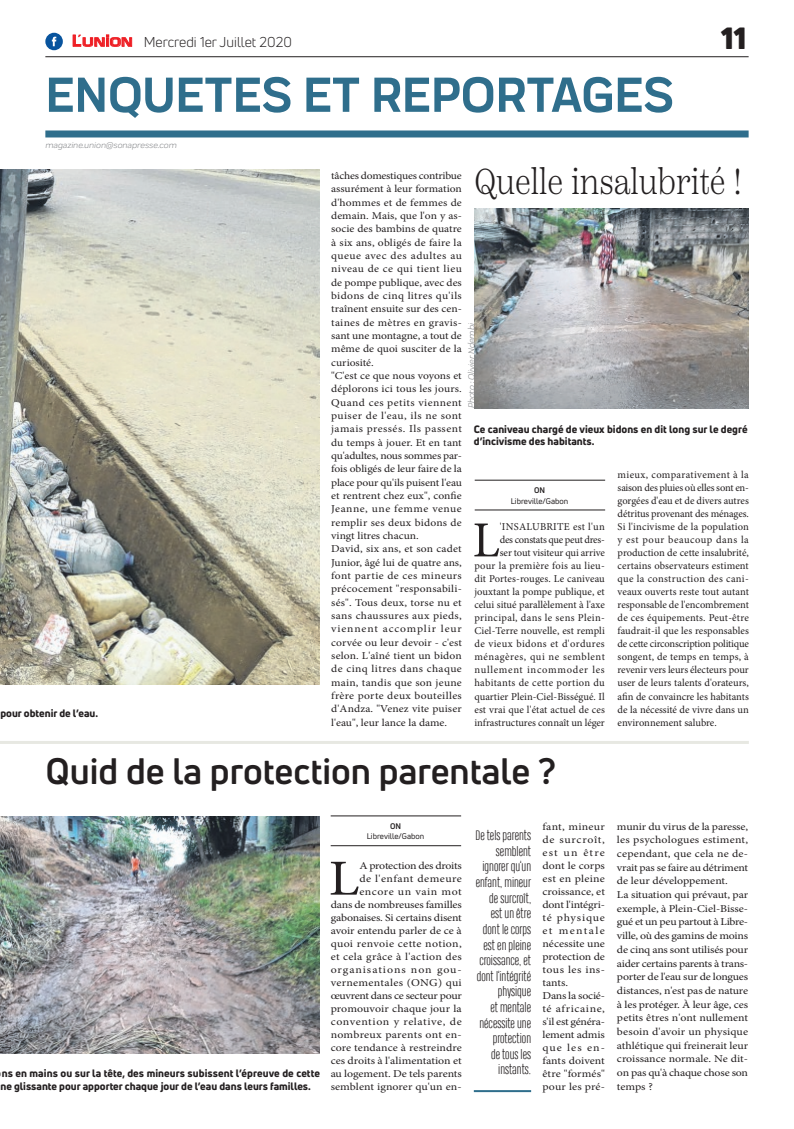
<style>
.page{position:relative;width:794px;height:1129px;background:#fff}
.page>*{position:absolute;margin:0;border:0;box-sizing:border-box;transform-origin:0 0}
.t1{font:700 51px "Praktika";color:#2f6e8c}
.t2{font:50.5px "Minion Pro";color:#231f20;scale:1.13 1}
.t3{font:50.5px "Minion Pro";color:#231f20}
.t4{font:700 36px "Uni Neue";color:#231f20}
.t5{font:300 36px "Scotch Text";color:#231f20;scale:.85 1}
.t6{font:900 30px "Uni Neue";color:#231f20}
.t7{font:14px "Uni Neue";color:#231f20}
.t8{font:300 13px/15.6px "Heading Compressed Pro";color:#231f20;text-align:right}
.t9{font:10.5px/13px "Minion Pro";letter-spacing:.005em;color:#231f20;scale:1.13 1}
.t10{font:10.5px/13.3px "Minion Pro";letter-spacing:.005em;color:#231f20;scale:1.1 1}
.t11{font:10.5px/13px "Minion Pro";letter-spacing:.005em;color:#231f20;text-align:right}
.t12{font:800 10.5px/12.6px "Uni Neue";color:#231f20}
.t13{font:italic 9px "Praktika";color:#818386}
.t14{font:8px "Uni Neue";color:#231f20}
.t15{font:700 8px "Uni Neue";color:#231f20}
.s1{font-family:"Eurostile";font-weight:600;font-size:15px;color:#ee1d23}
.s2{font-family:"Eurostile";font-weight:600;font-size:11.4px;color:#ee1d23}
</style>
<div class="page">
<hr style="left:45px;top:56px;width:703px;height:1px;background:#231f20">
<div style="left:45px;top:130px;width:703px;height:7px;background:#2f6e8c"></div>
<svg style="left:72px;top:34px;width:60px;height:13px"></svg>
<div style="left:45px;top:33px;width:18px;height:17px;background:#08549e;border-radius:50%"></div>
<svg style="left:52px;top:37px;width:4px;height:9px"></svg>
<img style="left:0;top:169px;width:320px;height:515px">
<hr style="left:331px;top:845px;width:130px;height:1px;background:#231f20">
<hr style="left:331px;top:815px;width:130px;height:1px;background:#231f20">
<img style="left:0;top:816px;width:320px;height:237px">
<hr style="left:475px;top:509px;width:130px;height:1px;background:#231f20">
<hr style="left:475px;top:480px;width:130px;height:1px;background:#231f20">
<img style="left:475px;top:209px;width:273px;height:199px">
<hr style="left:0;top:740px;width:749px;height:3px;background:#e7e8e2">
<hr style="left:474px;top:1089px;width:57px;height:2px;background:#2f6e8c">
<h3 class="t7" style="left:72px;top:33px;width:221px"><span class="s1">L</span><span class="s2">UNION</span> Mercredi 1er Juillet 2020</h3>
<h3 class="t6" style="left:721px;top:17px;width:27px">11</h3>
<h1 class="t1" style="left:45px;top:54px;width:630px">ENQUETES ET REPORTAGES</h1>
<p class="t13" style="left:45px;top:139px;width:133px">magazine.union@sonapresse.com</p>
<p class="t12" style="left:0;top:706px;width:99px">pour obtenir de l’eau.</p>
<h3 class="t5" style="left:474px;top:160px;width:316px">Quelle insalubrité !</h3>
<p class="t10" style="left:331px;top:169px;width:120px">tâches domestiques contribue assurément à leur formation d'hommes et de femmes de demain. Mais, que l'on y as&shy;socie des bambins de quatre à six ans, obligés de faire la queue avec des adultes au niveau de ce qui tient lieu de pompe publique, avec des bidons de cinq litres qu'ils traînent ensuite sur des cen&shy;taines de mètres en gravis&shy;sant une montagne, a tout de même de quoi susciter de la curiosité.<br>"C'est ce que nous voyons et déplorons ici tous les jours.<br>Quand ces petits viennent puiser de l'eau, ils ne sont jamais pressés. Ils passent du temps à jouer. Et en tant qu'adultes, nous sommes par&shy;fois obligés de leur faire de la place pour qu'ils puisent l'eau et rentrent chez eux", confie<br>Jeanne, une femme venue remplir ses deux bidons de vingt litres chacun.<br>David, six ans, et son cadet<br>Junior, âgé lui de quatre ans, font partie de ces mineurs précocement "responsabili&shy;sés". Tous deux, torse nu et sans chaussures aux pieds, viennent accomplir leur corvée ou leur devoir - c'est selon. L'aîné tient un bidon de cinq litres dans chaque main, tandis que son jeune frère porte deux bouteilles d'Andza. "Venez vite puiser l'eau", leur lance la dame.</p>
<p class="t13" style="left:465px;top:408px;width:87px;rotate:-90deg">Photo : Olivier Ndembi</p>
<p class="t12" style="left:474px;top:422px;width:275px">Ce caniveau chargé de vieux bidons en dit long sur le degré d’incivisme des habitants.</p>
<p class="t11" style="left:617px;top:468px;width:133px;text-align:justify">mieux, comparativement à la saison des pluies où elles sont en&shy;gorgées d'eau et de divers autres détritus provenant des ménages.<br>Si l'incivisme de la population y est pour beaucoup dans la production de cette insalubrité, certains observateurs estiment que la construction des cani&shy;veaux ouverts reste tout autant responsable de l'encombrement de ces équipements. Peut-être faudrait-il que les responsables de cette circonscription politique songent, de temps en temps, à revenir vers leurs électeurs pour user de leurs talents d'orateurs, afin de convaincre les habitants de la nécessité de vivre dans un environnement salubre.</p>
<p class="t15" style="left:534px;top:485px;width:12px">ON</p>
<p class="t14" style="left:511px;top:495px;width:59px">Libreville/Gabon</p>
<p class="t11" style="left:474px;top:520px;width:132px">'INSALUBRITE est l'un<br>des constats que peut dres-<br>ser tout visiteur qui arrive<br>pour la première fois au lieu&shy;dit Portes-rouges. Le caniveau jouxtant la pompe publique, et celui situé parallèlement à l'axe principal, dans le sens Plein-<br>Ciel-Terre nouvelle, est rempli de vieux bidons et d'ordures ménagères, qui ne semblent nullement incommoder les habitants de cette portion du quartier Plein-Ciel-Bisségué. Il est vrai que l'état actuel de ces infrastructures connaît un léger</p>
<h2 class="t3" style="left:472px;top:506px;width:29px">L</h2>
<h3 class="t4" style="left:45px;top:748px;width:512px">Quid de la protection parentale ?</h3>
<p class="t15" style="left:390px;top:820px;width:12px">ON</p>
<p class="t14" style="left:367px;top:831px;width:59px">Libreville/Gabon</p>
<p class="t9" style="left:542px;top:819px;width:57px">fant, mineur de surcroît, est un être dont le corps est en pleine croissance, et dont l'intégri&shy;té physique et mentale nécessite une protection de tous les ins&shy;tants.<br>Dans la socié&shy;té africaine, s'il est généra&shy;lement admis que les en&shy;fants doivent être "formés" pour les pré-</p>
<p class="t9" style="left:617px;top:819px;width:118px;line-height:13.7px">munir du virus de la paresse, les psychologues estiment, cependant, que cela ne de&shy;vrait pas se faire au détriment de leur développement.<br>La situation qui prévaut, par exemple, à Plein-Ciel-Bisse&shy;gué et un peu partout à Libre&shy;ville, où des gamins de moins de cinq ans sont utilisés pour aider certains parents à trans&shy;porter de l'eau sur de longues distances, n'est pas de nature à les protéger. À leur âge, ces petits êtres n'ont nullement besoin d'avoir un physique athlétique qui freinerait leur croissance normale. Ne dit&shy;on pas qu'à chaque chose son temps ?</p>
<p class="t8" style="left:475px;top:828px;width:57px">De tels parents semblent ignorer qu’un enfant, mineur de surcroît, est un être dont le corps est en pleine croissance, et dont l’intégrité physique<br>et mentale nécessite une protection<br>de tous les instants.</p>
<p class="t9" style="left:331px;top:858px;width:118px;text-align:right">A protection des droits<br>de l'enfant demeure encore un vain mot<br>dans de nombreuses familles gabonaises. Si certains disent avoir entendu parler de ce à quoi renvoie cette notion, et cela grâce à l'action des organisations non gou&shy;vernementales (ONG) qui œuvrent dans ce secteur pour promouvoir chaque jour la convention y relative, de nombreux parents ont en&shy;core tendance à restreindre ces droits à l'alimentation et au logement. De tels parents semblent ignorer qu'un en-</p>
<h2 class="t2" style="left:329px;top:844px;width:29px">L</h2>
<p class="t12" style="left:0;top:1066px;width:321px">ns en mains ou sur la tête, des mineurs subissent l’épreuve de cette ne glissante pour apporter chaque jour de l’eau dans leurs familles.</p>
</div>
